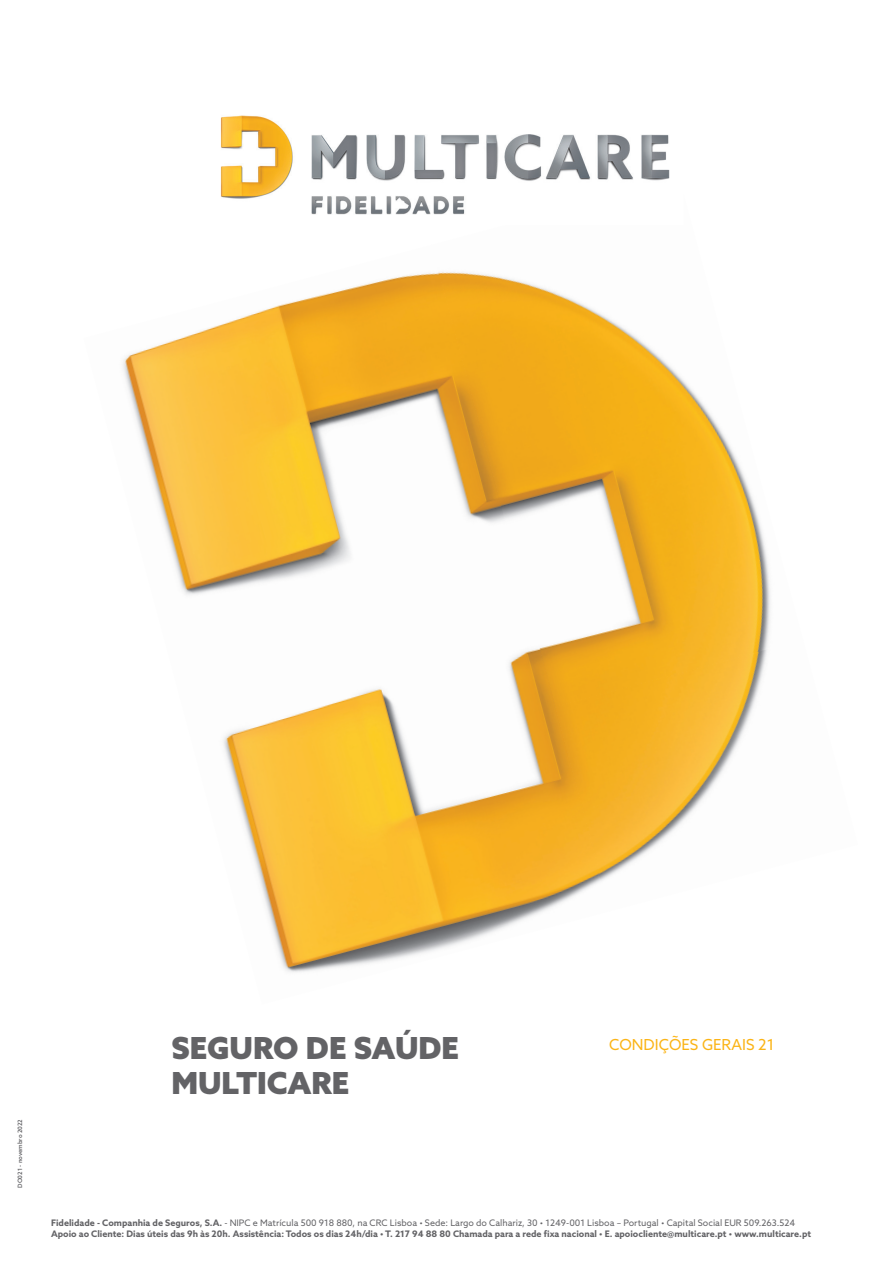
<style>
.page{position:relative;width:893px;height:1263px;background:#fff}
.page>*{position:absolute;margin:0;border:0;box-sizing:border-box;transform-origin:0 0}
.t1{font:900 30.45px/35.5px "Azo Sans";color:#636366}
.t2{font:15.15px "Azo Sans";color:#fbb416}
.t3{font:700 9px/11.2px "Azo Sans";color:#636366}
.t4{font:500 6px "Azo Sans";color:#636366}
.s1{font-weight:400}
</style>
<div class="page">
<img style="left:221px;top:115px;width:449px;height:100px">
<img style="left:123px;top:273px;width:308px;height:322px">
<img style="left:431px;top:195px;width:339px;height:444px">
<img style="left:223px;top:603px;width:388px;height:369px">
<img style="left:555px;top:639px;width:213px;height:273px">
<img style="left:504px;top:178px;width:180px;height:47px">
<p class="t4" style="left:17px;top:1188px;width:70px;rotate:-90deg">DO021 - novembro 2022</p>
<h1 class="t1" style="left:171px;top:1030px;width:289px">SEGURO DE SAÚDE<br>MULTICARE</h1>
<h2 class="t2" style="left:609px;top:1038px;width:167px">CONDIÇÕES GERAIS 21</h2>
<p class="t3" style="left:51px;top:1218px;width:762px">Fidelidade - Companhia de Seguros, S.A. <span class="s1">- NIPC e Matrícula 500 918 880, na CRC Lisboa • Sede: Largo do Calhariz, 30 • 1249-001 Lisboa – Portugal • Capital Social EUR 509.263.524<br></span>Apoio ao Cliente: Dias úteis das 9h às 20h. Assistência: Todos os dias 24h/dia • T. 217 94 88 80 Chamada para a rede fixa nacional • E. apoiocliente@multicare.pt • www.multicare.pt</p>
</div>
